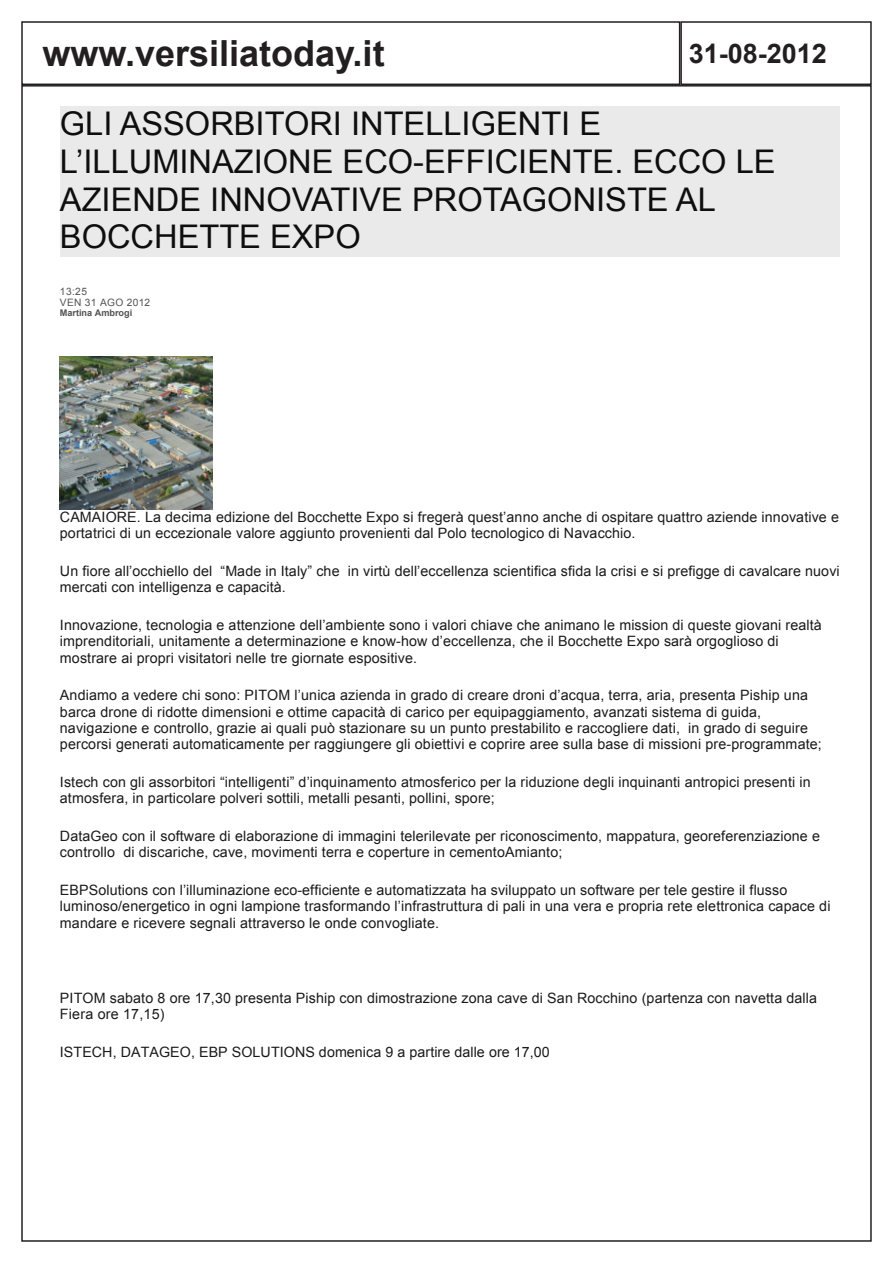
<style>
.page{position:relative;width:893px;height:1263px;background:#fff}
.page>*{position:absolute;margin:0;border:0;box-sizing:border-box;transform-origin:0 0}
.t1{font:700 36px "Arial";color:#231f20}
.t2{font:32.55px/37.7px "Arial";color:#0e0e0e}
.t3{font:700 27px "Arial";color:#231f20}
.t4{font:14.25px/16.4px "Arial";letter-spacing:.01em;color:#1a1a1a}
.t5{font:10.2px/11.2px "Arial";letter-spacing:.03em;color:#535353}
.t6{font:700 9.15px "Arial";letter-spacing:-.005em;color:#535353}
</style>
<div class="page">
<div style="left:21px;top:21px;width:659px;height:64px;border:2px solid #231f20"></div>
<div style="left:680px;top:21px;width:192px;height:64px;border:2px solid #231f20"></div>
<div style="left:60px;top:106px;width:779px;height:150px;background:#eaeaea"></div>
<img style="left:60px;top:356px;width:153px;height:153px">
<p class="t1" style="left:43px;top:30px;width:344px">www.versiliatoday.it</p>
<p class="t3" style="left:689px;top:36px;width:140px">31-08-2012</p>
<p class="t2" style="left:60px;top:105px;width:717px">GLI ASSORBITORI INTELLIGENTI E<br>L’ILLUMINAZIONE ECO-EFFICIENTE. ECCO LE<br>AZIENDE INNOVATIVE PROTAGONISTE AL<br>BOCCHETTE EXPO</p>
<p class="t5" style="left:60px;top:286px;width:92px">13:25<br>VEN 31 AGO 2012</p>
<p class="t6" style="left:60px;top:307px;width:74px">Martina Ambrogi</p>
<p class="t4" style="left:60px;top:509px;width:781px">CAMAIORE. La decima edizione del Bocchette Expo si fregerà quest’anno anche di ospitare quattro aziende innovative e portatrici di un eccezionale valore aggiunto provenienti dal Polo tecnologico di Navacchio.</p>
<p class="t4" style="left:60px;top:563px;width:781px">Un fiore all’occhiello del “Made in Italy” che in virtù dell’eccellenza scientifica sfida la crisi e si prefigge di cavalcare nuovi mercati con intelligenza e capacità.</p>
<p class="t4" style="left:60px;top:617px;width:763px">Innovazione, tecnologia e attenzione dell’ambiente sono i valori chiave che animano le mission di queste giovani realtà imprenditoriali, unitamente a determinazione e know-how d’eccellenza, che il Bocchette Expo sarà orgoglioso di mostrare ai propri visitatori nelle tre giornate espositive.</p>
<p class="t4" style="left:60px;top:687px;width:763px">Andiamo a vedere chi sono: PITOM l’unica azienda in grado di creare droni d’acqua, terra, aria, presenta Piship una barca drone di ridotte dimensioni e ottime capacità di carico per equipaggiamento, avanzati sistema di guida, navigazione e controllo, grazie ai quali può stazionare su un punto prestabilito e raccogliere dati, in grado di seguire percorsi generati automaticamente per raggiungere gli obiettivi e coprire aree sulla base di missioni pre-programmate;</p>
<p class="t4" style="left:60px;top:774px;width:752px">Istech con gli assorbitori “intelligenti” d’inquinamento atmosferico per la riduzione degli inquinanti antropici presenti in atmosfera, in particolare polveri sottili, metalli pesanti, pollini, spore;</p>
<p class="t4" style="left:60px;top:828px;width:762px">DataGeo con il software di elaborazione di immagini telerilevate per riconoscimento, mappatura, georeferenziazione e controllo di discariche, cave, movimenti terra e coperture in cementoAmianto;</p>
<p class="t4" style="left:60px;top:882px;width:772px">EBPSolutions con l’illuminazione eco-efficiente e automatizzata ha sviluppato un software per tele gestire il flusso luminoso/energetico in ogni lampione trasformando l’infrastruttura di pali in una vera e propria rete elettronica capace di mandare e ricevere segnali attraverso le onde convogliate.</p>
<p class="t4" style="left:60px;top:990px;width:759px">PITOM sabato 8 ore 17,30 presenta Piship con dimostrazione zona cave di San Rocchino (partenza con navetta dalla<br>Fiera ore 17,15)</p>
<p class="t4" style="left:60px;top:1044px;width:491px">ISTECH, DATAGEO, EBP SOLUTIONS domenica 9 a partire dalle ore 17,00</p>
</div>
